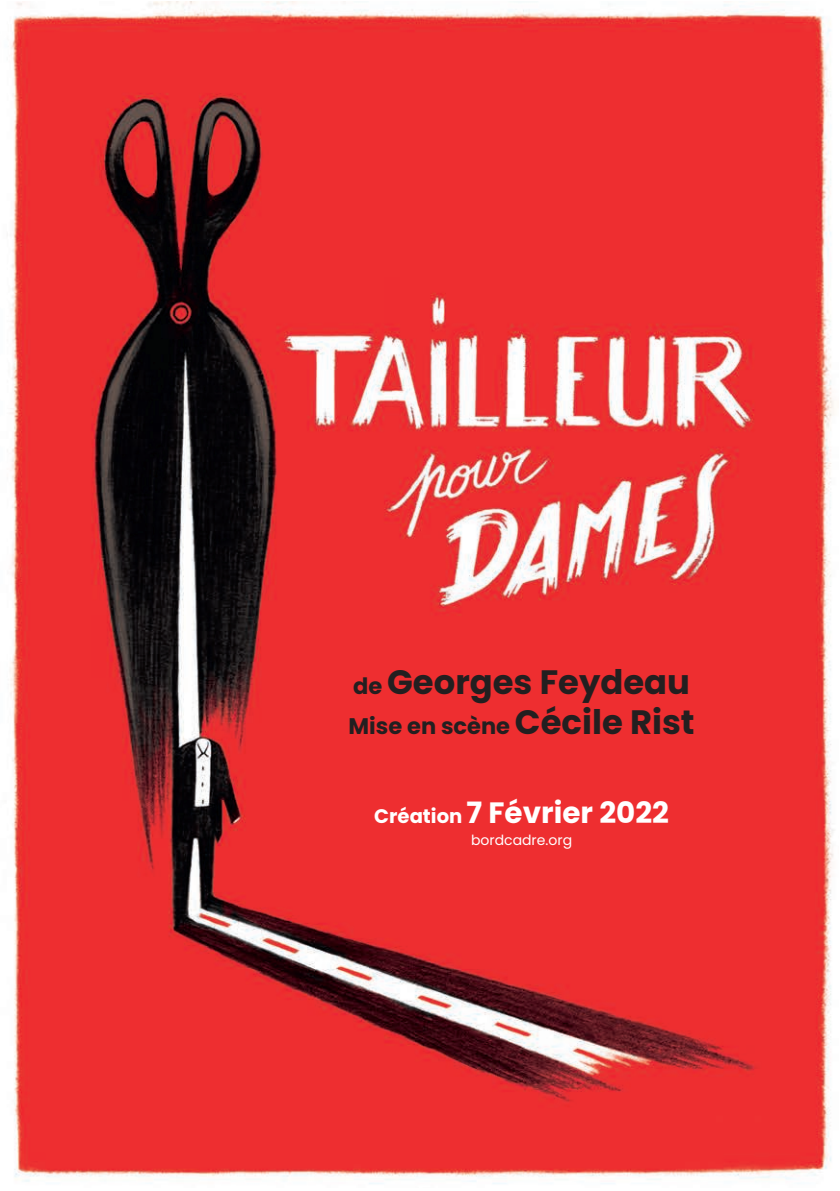
<style>
.page{position:relative;width:840px;height:1191px;background:#fff}
.page>*{position:absolute;margin:0;border:0;box-sizing:border-box;transform-origin:0 0}
.Body{font:700 33.8px "Poppins";color:#231f20}
.Body-2{font:700 29.4px "Poppins";color:#fff}
.Body-3{font:700 22.6px "Poppins";color:#231f20}
.Body-4{font:14px "Poppins";color:#fff}
.s1{font-size:22.6px}
.s2{font-size:33.8px}
.s3{font-size:19.6px}
</style>
<div class="page">
<img style="left:10px;top:2px;width:824px;height:1182px">
<p class="Body" style="left:353px;top:662px;width:338px"><span class="s1">de</span> Georges Feydeau</p>
<p class="Body-3" style="left:348px;top:713px;width:347px">Mise en scène <span class="s2">Cécile Rist</span></p>
<p class="Body-2" style="left:374px;top:795px;width:296px"><span class="s3">Création</span> 7 Février 2022</p>
<p class="Body-4" style="left:470px;top:832px;width:103px">bordcadre.org</p>
</div>
